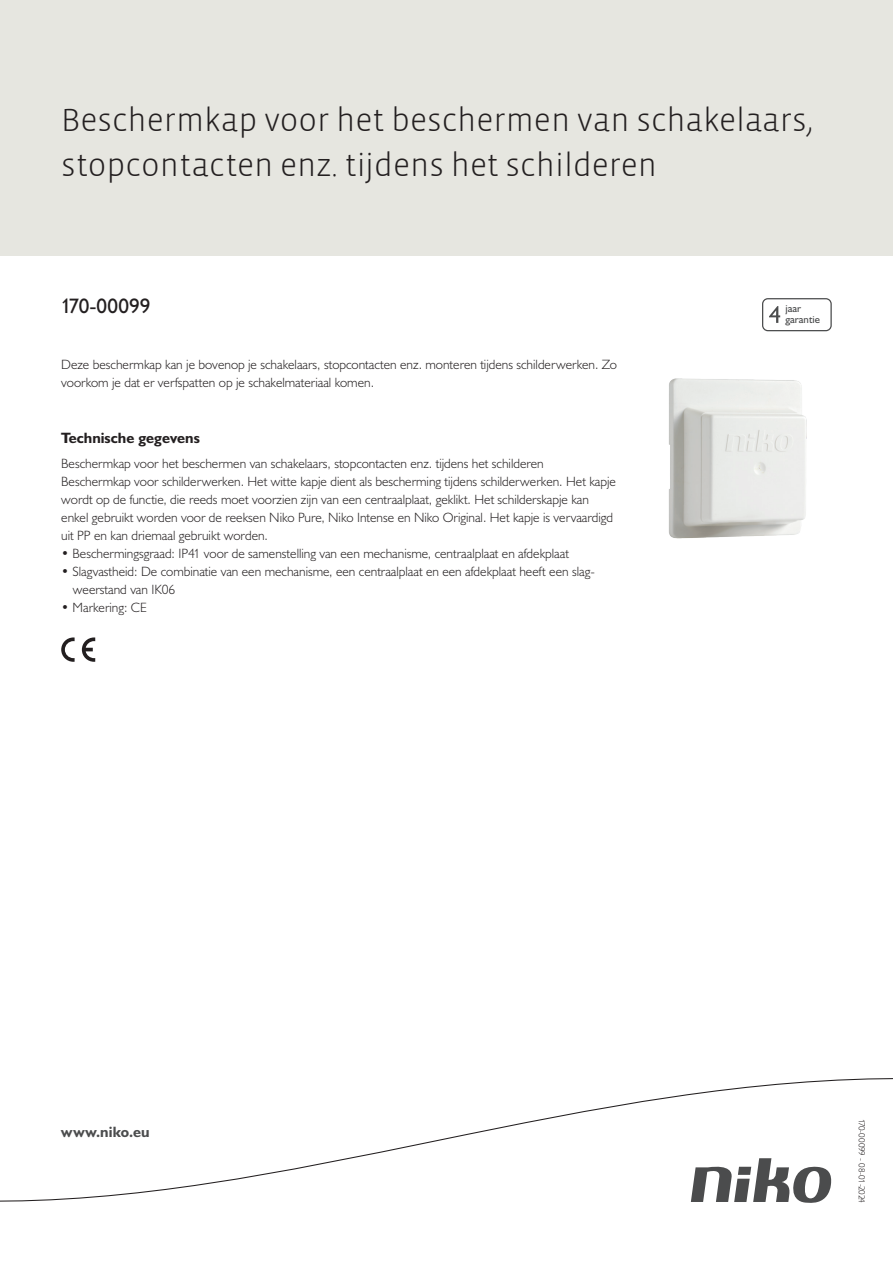
<style>
.page{position:relative;width:893px;height:1263px;background:#fff}
.page>*{position:absolute;margin:0;border:0;box-sizing:border-box;transform-origin:0 0}
.Title_datasheets{font:300 33px/45px "Vista Sans";color:#231f20}
.Article_number{font:21px "Humanist 521 BT";color:#231f20}
.Titles_parts{font:700 15px "Humanist 521 BT";color:#231f20}
.titel_afbeelding{font:700 15px "Humanist 521 BT";letter-spacing:.005em;color:#4b4c4d}
.Platte_tekst_CAB{font:300 13.5px/18px "Humanist 521 BT";color:#231f20}
.USP_Bullets{font:300 13.5px/18px "Humanist 521 BT";color:#231f20}
.t1{font:10.8px/10.8px "Humanist 521 BT";color:#4b4c4d}
.Revision{font:300 9px "Humanist 521 BT";letter-spacing:-.03em;color:#231f20}
</style>
<div class="page">
<div style="left:0;top:0;width:893px;height:255px;background:#e6e6e0"></div>
<svg style="left:82px;top:637px;width:13px;height:25px"></svg>
<svg style="left:61px;top:637px;width:14px;height:25px"></svg>
<svg style="left:762px;top:298px;width:70px;height:33px"></svg>
<svg style="left:0;top:1078px;width:893px;height:125px"></svg>
<img style="left:669px;top:378px;width:138px;height:161px">
<p class="Title_datasheets" style="left:61px;top:98px;width:753px">Beschermkap voor het beschermen van schakelaars, stopcontacten enz. tijdens het schilderen</p>
<p class="Article_number" style="left:61px;top:293px;width:91px">170-00099</p>
<p class="t1" style="left:785px;top:303px;width:36px">jaar garantie</p>
<p class="Platte_tekst_CAB" style="left:61px;top:355px;width:557px">Deze beschermkap kan je bovenop je schakelaars, stopcontacten enz. monteren tijdens schilderwerken. Zo voorkom je dat er verfspatten op je schakelmateriaal komen.</p>
<p class="Titles_parts" style="left:61px;top:429px;width:140px">Technische gegevens</p>
<p class="Platte_tekst_CAB" style="left:61px;top:454px;width:484px">Beschermkap voor het beschermen van schakelaars, stopcontacten enz. tijdens het schilderen</p>
<p class="Platte_tekst_CAB" style="left:61px;top:472px;width:556px">Beschermkap voor schilderwerken. Het witte kapje dient als bescherming tijdens schilderwerken. Het kapje wordt op de functie, die reeds moet voorzien zijn van een centraalplaat, geklikt. Het schilderskapje kan enkel gebruikt worden voor de reeksen Niko Pure, Niko Intense en Niko Original. Het kapje is vervaardigd uit PP en kan driemaal gebruikt worden.</p>
<p class="USP_Bullets" style="left:61px;top:544px;width:509px">• Beschermingsgraad: IP41 voor de samenstelling van een mechanisme, centraalplaat en afdekplaat</p>
<p class="USP_Bullets" style="left:73px;top:562px;width:523px;text-indent:-12px">• Slagvastheid: De combinatie van een mechanisme, een centraalplaat en een afdekplaat heeft een slag&shy;weerstand van IK06</p>
<p class="USP_Bullets" style="left:61px;top:598px;width:87px">• Markering: CE</p>
<p class="titel_afbeelding" style="left:61px;top:1122px;width:90px">www.niko.eu</p>
<p class="Revision" style="left:868px;top:1119px;width:86px;rotate:90deg">170-00099 - 08-01-2024</p>
</div>
